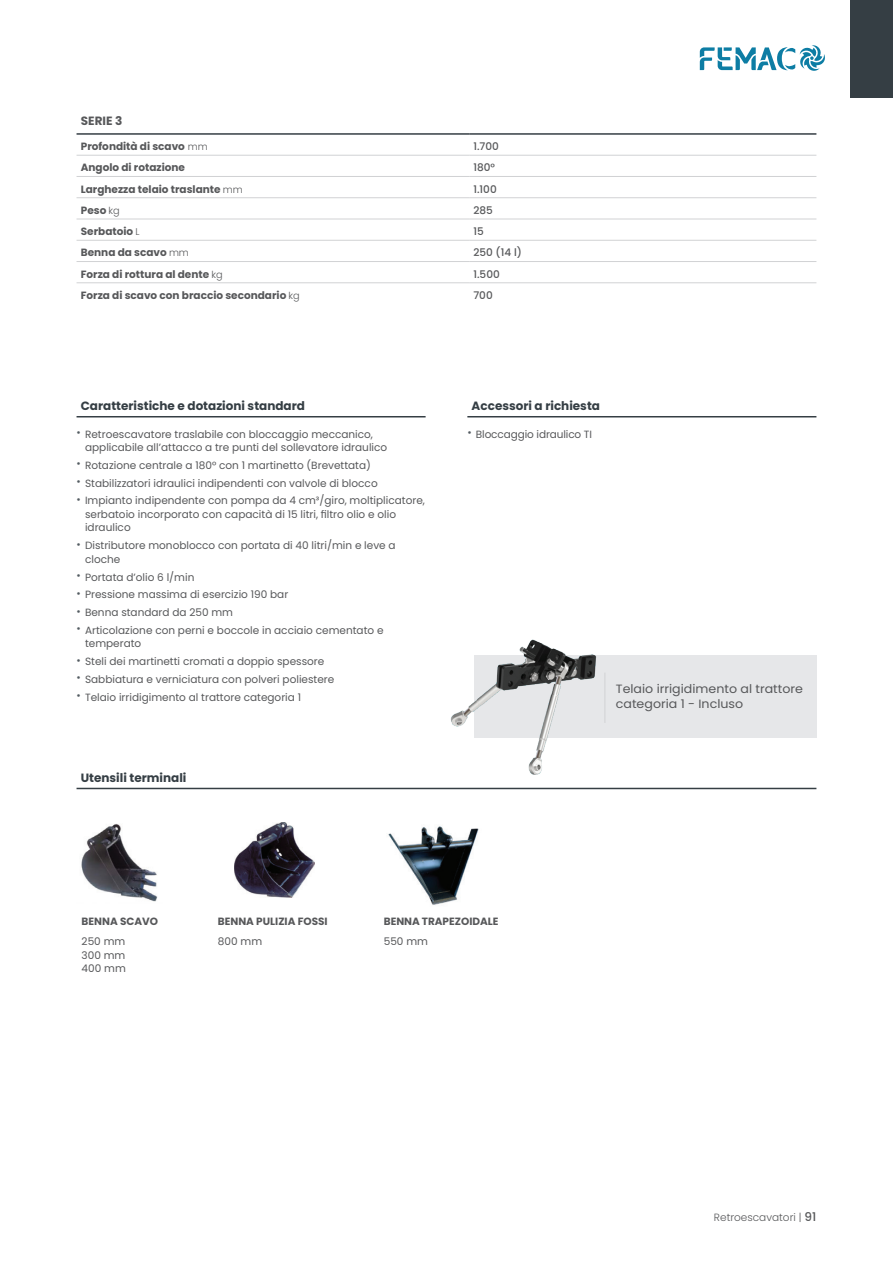
<style>
.page{position:relative;width:893px;height:1263px;background:#fff}
.page>*{position:absolute;margin:0;border:0;box-sizing:border-box;transform-origin:0 0}
.t1{font:700 12px "Poppins";color:#353e44}
.t2{font:12px/15px "Poppins";color:#57585a;scale:1.05 1}
.t3{font:700 12px "Poppins";color:#57585a}
.t4{font:10.5px/13.5px "Poppins";color:#57585a}
.t5{font:700 10.5px "Poppins";color:#57585a}
.t6{font:500 10.5px "Poppins";color:#57585a}
.t7{font:300 10.5px "Poppins";color:#57585a}
.s1{font-weight:300;font-size:9.75px}
.s2{color:#535b61}
.s3{font-weight:500;font-size:12px}
</style>
<div class="page">
<div style="left:850px;top:0;width:43px;height:98px;background:#353e44"></div>
<svg style="left:700px;top:45px;width:125px;height:26px"></svg>
<hr style="left:0;top:757px;width:1px;height:506px;background:#e6e7e9">
<hr style="left:77px;top:133px;width:392px;height:2px;background:#353e44">
<hr style="left:469px;top:133px;width:347px;height:2px;background:#353e44">
<hr style="left:77px;top:155px;width:392px;height:1px;background:#d1d2d4">
<hr style="left:469px;top:155px;width:347px;height:1px;background:#d1d2d4">
<hr style="left:77px;top:176px;width:392px;height:1px;background:#d1d2d4">
<hr style="left:469px;top:176px;width:347px;height:1px;background:#d1d2d4">
<hr style="left:77px;top:197px;width:392px;height:1px;background:#d1d2d4">
<hr style="left:469px;top:197px;width:347px;height:1px;background:#d1d2d4">
<hr style="left:77px;top:219px;width:392px;height:1px;background:#d1d2d4">
<hr style="left:469px;top:219px;width:347px;height:1px;background:#d1d2d4">
<hr style="left:77px;top:240px;width:392px;height:1px;background:#d1d2d4">
<hr style="left:469px;top:240px;width:347px;height:1px;background:#d1d2d4">
<hr style="left:77px;top:261px;width:392px;height:1px;background:#d1d2d4">
<hr style="left:469px;top:261px;width:347px;height:1px;background:#d1d2d4">
<hr style="left:77px;top:283px;width:392px;height:1px;background:#d1d2d4">
<hr style="left:469px;top:283px;width:347px;height:1px;background:#d1d2d4">
<hr style="left:77px;top:416px;width:349px;height:1px;background:#353e44">
<hr style="left:77px;top:788px;width:739px;height:1px;background:#353e44">
<img style="left:81px;top:824px;width:77px;height:78px">
<div style="left:474px;top:655px;width:342px;height:83px;background:#e6e7e9"></div>
<img style="left:450px;top:639px;width:155px;height:136px">
<img style="left:235px;top:823px;width:80px;height:74px">
<img style="left:388px;top:826px;width:91px;height:79px">
<hr style="left:467px;top:416px;width:349px;height:1px;background:#353e44">
<p class="t3" style="left:81px;top:114px;width:43px">SERIE 3</p>
<p class="t5" style="left:81px;top:141px;width:128px">Profondità di scavo <span class="s1">mm</span></p>
<p class="t6" style="left:473px;top:141px;width:27px">1.700</p>
<p class="t5" style="left:81px;top:162px;width:106px">Angolo di rotazione</p>
<p class="t6" style="left:473px;top:162px;width:23px">180°</p>
<p class="t5" style="left:81px;top:183px;width:163px">Larghezza telaio traslante <span class="s1">mm</span></p>
<p class="t6" style="left:473px;top:183px;width:25px">1.100</p>
<p class="t5" style="left:81px;top:204px;width:41px">Peso <span class="s1">kg</span></p>
<p class="t6" style="left:473px;top:204px;width:21px">285</p>
<p class="t5" style="left:81px;top:225px;width:60px">Serbatoio <span class="s1">L</span></p>
<p class="t6" style="left:473px;top:225px;width:12px">15</p>
<p class="t5" style="left:81px;top:247px;width:110px">Benna da scavo <span class="s1">mm</span></p>
<p class="t6" style="left:473px;top:247px;width:50px">250 (14 l)</p>
<p class="t5" style="left:81px;top:268px;width:143px">Forza di rottura al dente <span class="s1">kg</span></p>
<p class="t6" style="left:473px;top:268px;width:28px">1.500</p>
<p class="t5" style="left:81px;top:289px;width:221px">Forza di scavo con braccio secondario <span class="s1">kg</span></p>
<p class="t6" style="left:473px;top:289px;width:21px">700</p>
<p class="t1" style="left:81px;top:399px;width:226px">Caratteristiche e dotazioni standard</p>
<p class="t4" style="left:85px;top:427px;width:304px;text-indent:-9px"><span class="s2">•</span> Retroescavatore traslabile con bloccaggio meccanico, applicabile all’attacco a tre punti del sollevatore idraulico</p>
<p class="t4" style="left:77px;top:459px;width:296px"><span class="s2">•</span> Rotazione centrale a 180° con 1 martinetto (Brevettata)</p>
<p class="t4" style="left:77px;top:476px;width:303px"><span class="s2">•</span> Stabilizzatori idraulici indipendenti con valvole di blocco</p>
<p class="t4" style="left:85px;top:494px;width:341px;text-indent:-9px"><span class="s2">•</span> Impianto indipendente con pompa da 4 cm³/giro, moltiplicatore, serbatoio incorporato con capacità di 15 litri, filtro olio e olio idraulico</p>
<p class="t4" style="left:85px;top:539px;width:312px;text-indent:-9px"><span class="s2">•</span> Distributore monoblocco con portata di 40 litri/min e leve a cloche</p>
<p class="t4" style="left:77px;top:570px;width:119px"><span class="s2">•</span> Portata d’olio 6 l/min</p>
<p class="t4" style="left:77px;top:588px;width:213px"><span class="s2">•</span> Pressione massima di esercizio 190 bar</p>
<p class="t4" style="left:77px;top:606px;width:158px"><span class="s2">•</span> Benna standard da 250 mm</p>
<p class="t4" style="left:85px;top:623px;width:300px;text-indent:-9px"><span class="s2">•</span> Articolazione con perni e boccole in acciaio cementato e temperato</p>
<p class="t4" style="left:77px;top:655px;width:249px"><span class="s2">•</span> Steli dei martinetti cromati a doppio spessore</p>
<p class="t4" style="left:77px;top:672px;width:259px"><span class="s2">•</span> Sabbiatura e verniciatura con polveri poliestere</p>
<p class="t4" style="left:77px;top:690px;width:226px"><span class="s2">•</span> Telaio irridigimento al trattore categoria 1</p>
<p class="t1" style="left:81px;top:771px;width:107px">Utensili terminali</p>
<p class="t1" style="left:472px;top:399px;width:130px">Accessori a richiesta</p>
<p class="t4" style="left:467px;top:427px;width:126px"><span class="s2">•</span> Bloccaggio idraulico TI</p>
<p class="t2" style="left:616px;top:681px;width:180px">Telaio irrigidimento al trattore categoria 1 - Incluso</p>
<p class="t5" style="left:82px;top:915px;width:78px">BENNA SCAVO</p>
<p class="t5" style="left:218px;top:915px;width:111px">BENNA PULIZIA FOSSI</p>
<p class="t5" style="left:384px;top:915px;width:116px">BENNA TRAPEZOIDALE</p>
<p class="t4" style="left:82px;top:935px;width:46px;text-align:justify">250 mm 300 mm 400 mm</p>
<p class="t4" style="left:218px;top:935px;width:46px">800 mm</p>
<p class="t4" style="left:384px;top:935px;width:46px">550 mm</p>
<p class="t7" style="left:714px;top:1211px;width:104px">Retroescavatori | <span class="s3">91</span></p>
</div>
